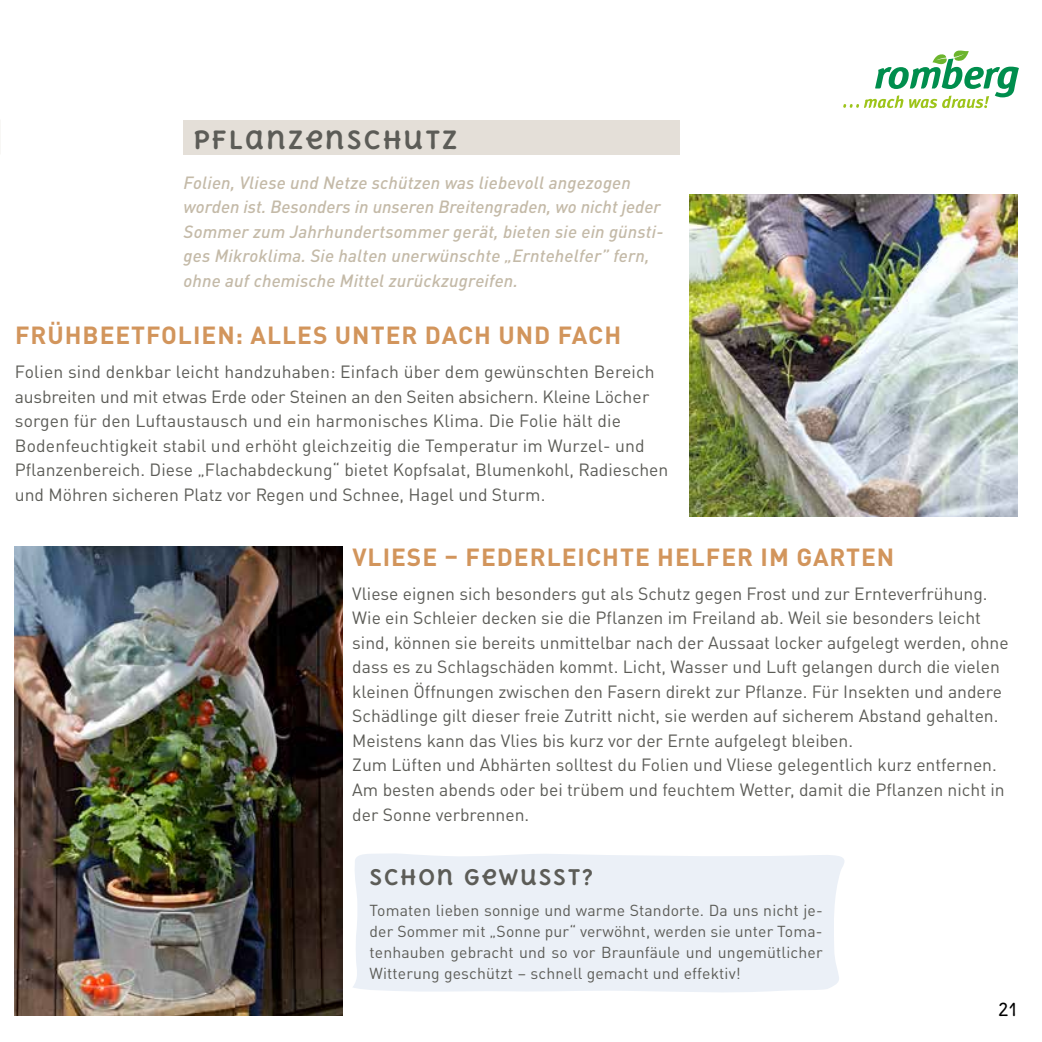
<style>
.page{position:relative;width:1042px;height:1042px;background:#fff}
.page>*{position:absolute;margin:0;border:0;box-sizing:border-box;transform-origin:0 0}
.t1{font:700 24.5px "DIN Pro";letter-spacing:.04em;color:#d2955c}
.t2{font:700 24.5px "Delius Unicase";letter-spacing:.075em;color:#5c5c57}
.t3{font:700 21px "Delius Unicase";letter-spacing:.075em;color:#5c5c57}
.t4{font:17.5px/24.5px "DIN Pro";color:#5c5c57}
.t5{font:italic 500 17.5px/24.5px "DIN Pro";letter-spacing:.01em;color:#c4baa8}
.t6{font:17.5px "Delius Unicase";color:#000}
.t7{font:15.75px/21px "DIN Pro";letter-spacing:.01em;color:#5c5c57;text-align:justify}
</style>
<div class="page">
<svg style="left:843px;top:50px;width:176px;height:58px"></svg>
<div style="left:353px;top:853px;width:491px;height:139px;background:#ebf0f7"></div>
<div style="left:184px;top:120px;width:496px;height:35px;background:#e4dfd8"></div>
<img style="left:690px;top:195px;width:327px;height:321px">
<img style="left:15px;top:547px;width:327px;height:468px">
<h1 class="t2" style="left:193px;top:124px;width:265px">PFLANZENSCHUTZ</h1>
<p class="t5" style="left:184px;top:169px;width:481px">Folien, Vliese und Netze schützen was liebevoll angezogen worden ist. Besonders in unseren Breitengraden, wo nicht jeder Sommer zum Jahrhundertsommer gerät, bieten sie ein günsti&shy;ges Mikroklima. Sie halten unerwünschte „Erntehelfer” fern, ohne auf chemische Mittel zurückzugreifen.</p>
<h1 class="t1" style="left:15px;top:316px;width:608px">FRÜHBEETFOLIEN: ALLES UNTER DACH UND FACH</h1>
<p class="t4" style="left:15px;top:359px;width:655px">Folien sind denkbar leicht handzuhaben: Einfach über dem gewünschten Bereich ausbreiten und mit etwas Erde oder Steinen an den Seiten absichern. Kleine Löcher sorgen für den Luftaustausch und ein harmonisches Klima. Die Folie hält die Bodenfeuchtigkeit stabil und erhöht gleichzeitig die Temperatur im Wurzel- und Pflanzenbereich. Diese „Flachabdeckung“ bietet Kopfsalat, Blumenkohl, Radieschen und Möhren sicheren Platz vor Regen und Schnee, Hagel und Sturm.</p>
<h1 class="t1" style="left:352px;top:537px;width:543px">VLIESE – FEDERLEICHTE HELFER IM GARTEN</h1>
<p class="t4" style="left:352px;top:580px;width:658px">Vliese eignen sich besonders gut als Schutz gegen Frost und zur Ernteverfrühung.<br>Wie ein Schleier decken sie die Pflanzen im Freiland ab. Weil sie besonders leicht sind, können sie bereits unmittelbar nach der Aussaat locker aufgelegt werden, ohne dass es zu Schlagschäden kommt. Licht, Wasser und Luft gelangen durch die vielen kleinen Öffnungen zwischen den Fasern direkt zur Pflanze. Für Insekten und andere Schädlinge gilt dieser freie Zutritt nicht, sie werden auf sicherem Abstand gehalten.<br>Meistens kann das Vlies bis kurz vor der Ernte aufgelegt bleiben.<br>Zum Lüften und Abhärten solltest du Folien und Vliese gelegentlich kurz entfernen.<br>Am besten abends oder bei trübem und feuchtem Wetter, damit die Pflanzen nicht in der Sonne verbrennen.</p>
<p class="t3" style="left:369px;top:863px;width:225px">SCHON GEWUSST?</p>
<p class="t7" style="left:369px;top:898px;width:455px">Tomaten lieben sonnige und warme Standorte. Da uns nicht je&shy;der Sommer mit „Sonne pur“ verwöhnt, werden sie unter Toma&shy;tenhauben gebracht und so vor Braunfäule und ungemütlicher Witterung geschützt – schnell gemacht und effektiv!</p>
<p class="t6" style="left:998px;top:998px;width:20px">21</p>
</div>
